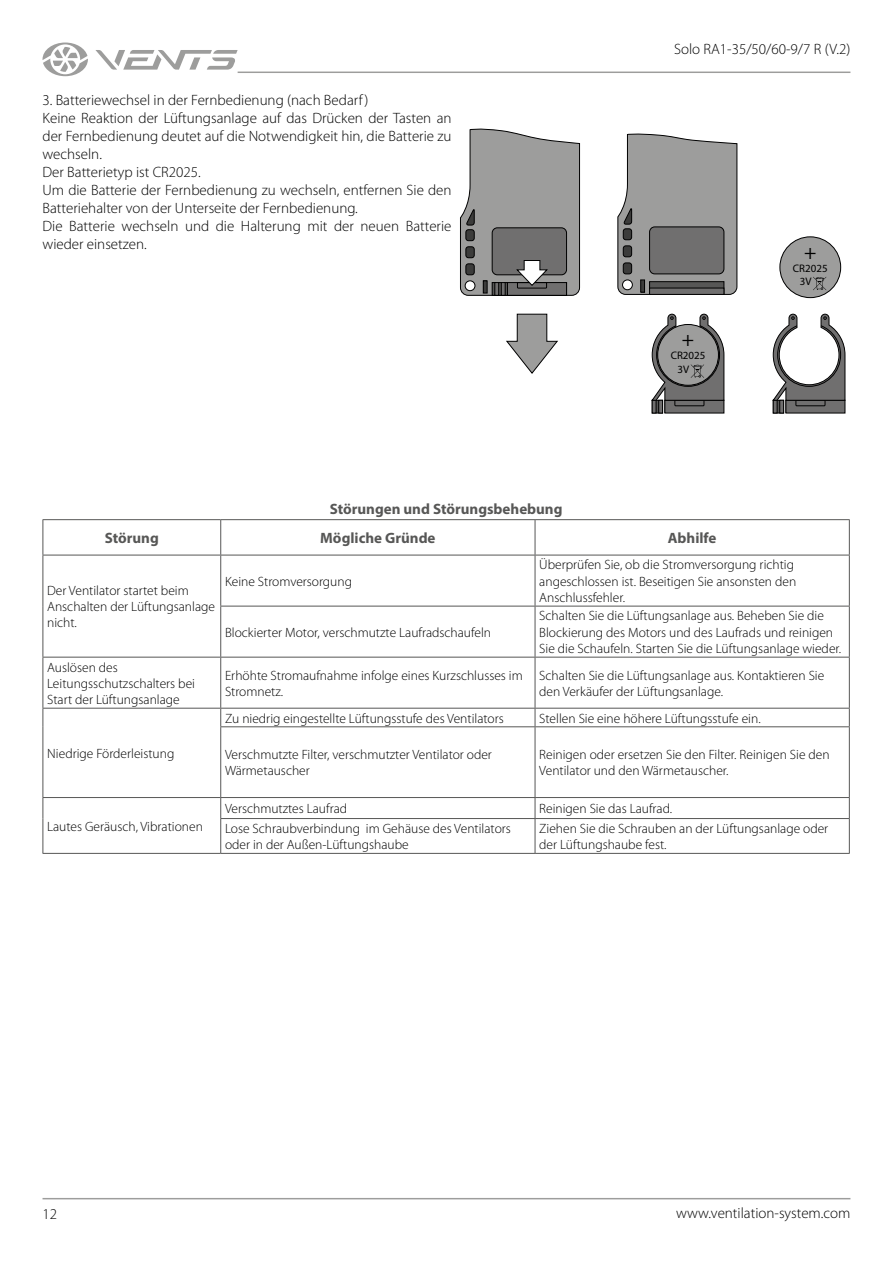
<style>
.page{position:relative;width:893px;height:1263px;background:#fff}
.page>*{position:absolute;margin:0;border:0;box-sizing:border-box;transform-origin:0 0}
.t1{font:20.7px "Myriad Pro";color:#000}
.t2{font:300 15px/18px "Myriad Pro";color:#000}
.t3{font:700 15px "Myriad Pro";color:#575756}
.t4{font:300 13.5px/16.2px "Myriad Pro";color:#000}
.t5{font:10.95px/13.2px "Myriad Pro";color:#000}
</style>
<div class="page">
<hr style="left:43px;top:1198px;width:807px;height:1px;background:#9d9d9c">
<hr style="left:238px;top:72px;width:612px;height:1px;background:#9d9d9c">
<svg style="left:95px;top:50px;width:143px;height:20px"></svg>
<svg style="left:43px;top:43px;width:45px;height:33px"></svg>
<hr style="left:43px;top:853px;width:178px;height:1px;background:#575756">
<hr style="left:43px;top:520px;width:1px;height:35px;background:#575756">
<hr style="left:43px;top:519px;width:178px;height:1px;background:#575756">
<hr style="left:220px;top:520px;width:1px;height:35px;background:#575756">
<hr style="left:221px;top:519px;width:314px;height:1px;background:#575756">
<hr style="left:535px;top:520px;width:1px;height:35px;background:#575756">
<hr style="left:535px;top:519px;width:315px;height:1px;background:#575756">
<hr style="left:849px;top:520px;width:1px;height:35px;background:#575756">
<hr style="left:43px;top:555px;width:1px;height:51px;background:#575756">
<hr style="left:43px;top:606px;width:1px;height:51px;background:#575756">
<hr style="left:43px;top:555px;width:178px;height:1px;background:#575756">
<hr style="left:220px;top:555px;width:1px;height:51px;background:#575756">
<hr style="left:221px;top:555px;width:314px;height:1px;background:#575756">
<hr style="left:535px;top:555px;width:315px;height:1px;background:#575756">
<hr style="left:535px;top:555px;width:1px;height:51px;background:#575756">
<hr style="left:849px;top:555px;width:1px;height:51px;background:#575756">
<hr style="left:220px;top:606px;width:1px;height:51px;background:#575756">
<hr style="left:220px;top:606px;width:315px;height:1px;background:#575756">
<hr style="left:535px;top:606px;width:315px;height:1px;background:#575756">
<hr style="left:535px;top:606px;width:1px;height:51px;background:#575756">
<hr style="left:849px;top:606px;width:1px;height:51px;background:#575756">
<hr style="left:43px;top:657px;width:1px;height:51px;background:#575756">
<hr style="left:43px;top:657px;width:178px;height:1px;background:#575756">
<hr style="left:220px;top:657px;width:1px;height:51px;background:#575756">
<hr style="left:221px;top:657px;width:314px;height:1px;background:#575756">
<hr style="left:535px;top:657px;width:315px;height:1px;background:#575756">
<hr style="left:535px;top:657px;width:1px;height:51px;background:#575756">
<hr style="left:849px;top:657px;width:1px;height:51px;background:#575756">
<svg style="left:43px;top:709px;width:1px;height:18px"></svg>
<hr style="left:43px;top:727px;width:1px;height:70px;background:#575756">
<hr style="left:43px;top:708px;width:178px;height:1px;background:#575756">
<svg style="left:220px;top:708px;width:1px;height:18px"></svg>
<hr style="left:221px;top:708px;width:314px;height:1px;background:#575756">
<hr style="left:535px;top:708px;width:315px;height:1px;background:#575756">
<svg style="left:535px;top:708px;width:1px;height:18px"></svg>
<svg style="left:849px;top:708px;width:1px;height:18px"></svg>
<hr style="left:220px;top:727px;width:1px;height:70px;background:#575756">
<hr style="left:220px;top:726px;width:315px;height:1px;background:#575756">
<hr style="left:535px;top:726px;width:315px;height:1px;background:#575756">
<hr style="left:535px;top:727px;width:1px;height:70px;background:#575756">
<hr style="left:849px;top:727px;width:1px;height:70px;background:#575756">
<svg style="left:43px;top:798px;width:1px;height:20px"></svg>
<hr style="left:43px;top:818px;width:1px;height:35px;background:#575756">
<hr style="left:43px;top:797px;width:178px;height:1px;background:#575756">
<svg style="left:220px;top:798px;width:1px;height:20px"></svg>
<hr style="left:220px;top:819px;width:1px;height:34px;background:#575756">
<hr style="left:221px;top:797px;width:314px;height:1px;background:#575756">
<hr style="left:535px;top:797px;width:315px;height:1px;background:#575756">
<svg style="left:535px;top:798px;width:1px;height:20px"></svg>
<svg style="left:849px;top:798px;width:1px;height:20px"></svg>
<hr style="left:535px;top:819px;width:1px;height:34px;background:#575756">
<hr style="left:849px;top:819px;width:1px;height:34px;background:#575756">
<hr style="left:220px;top:818px;width:315px;height:1px;background:#575756">
<hr style="left:535px;top:818px;width:315px;height:1px;background:#575756">
<hr style="left:221px;top:853px;width:314px;height:1px;background:#575756">
<hr style="left:535px;top:853px;width:315px;height:1px;background:#575756">
<svg style="left:617px;top:133px;width:121px;height:162px;background:#9d9d9d"></svg>
<div style="left:650px;top:227px;width:74px;height:47px;background:#706f6f;border-radius:5px"></div>
<div style="left:649px;top:226px;width:75px;height:48px;border:1px solid #000;border-radius:5px"></div>
<hr style="left:641px;top:280px;width:4px;height:12px;background:#3c3c3b">
<div style="left:640px;top:279px;width:5px;height:14px;border:1px solid #000"></div>
<svg style="left:651px;top:283px;width:71px;height:5px"></svg>
<div style="left:649px;top:281px;width:75px;height:14px;border:1px solid #000"></div>
<div style="left:652px;top:400px;width:11px;height:13px;border:1px solid #000"></div>
<div style="left:652px;top:400px;width:4px;height:13px;border:1px solid #000"></div>
<hr style="left:659px;top:400px;width:4px;height:13px;background:#706f6f">
<div style="left:658px;top:400px;width:5px;height:13px;border:1px solid #000"></div>
<div style="left:665px;top:400px;width:59px;height:13px;background:#706f6f"></div>
<svg style="left:651px;top:313px;width:74px;height:94px"></svg>
<div style="left:773px;top:400px;width:11px;height:13px;background:#575756"></div>
<div style="left:773px;top:400px;width:11px;height:13px;border:1px solid #000"></div>
<hr style="left:773px;top:400px;width:4px;height:13px;background:#706f6f">
<div style="left:773px;top:400px;width:5px;height:13px;border:1px solid #000"></div>
<hr style="left:780px;top:400px;width:4px;height:13px;background:#706f6f">
<div style="left:779px;top:400px;width:5px;height:13px;border:1px solid #000"></div>
<div style="left:786px;top:400px;width:59px;height:13px;background:#706f6f"></div>
<svg style="left:772px;top:313px;width:74px;height:94px"></svg>
<div style="left:780px;top:237px;width:61px;height:61px;background:#9d9d9c;border-radius:50%"></div>
<div style="left:779px;top:236px;width:62px;height:62px;border:1px solid #000;border-radius:50%"></div>
<svg style="left:813px;top:277px;width:13px;height:13px"></svg>
<div style="left:650px;top:288px;width:74px;height:6px;background:#706f6f"></div>
<div style="left:649px;top:288px;width:75px;height:7px;border:1px solid #000"></div>
<svg style="left:506px;top:313px;width:52px;height:61px"></svg>
<svg style="left:460px;top:128px;width:120px;height:168px;background:#929291"></svg>
<p class="t2" style="left:43px;top:91px;width:411px">3. Batteriewechsel in der Fernbedienung (nach Bedarf )<br>Keine Reaktion der Lüftungsanlage auf das Drücken der Tasten an der Fernbedienung deutet auf die Notwendigkeit hin, die Batterie zu wechseln.<br>Der Batterietyp ist CR2025.<br>Um die Batterie der Fernbedienung zu wechseln, entfernen Sie den Batteriehalter von der Unterseite der Fernbedienung.<br>Die Batterie wechseln und die Halterung mit der neuen Batterie wieder einsetzen.</p>
<p class="t3" style="left:330px;top:499px;width:234px">Störungen und Störungsbehebung</p>
<p class="t2" style="left:674px;top:40px;width:178px">Solo RA1-35/50/60-9/7 R (V.2)</p>
<h1 class="t1" style="left:682px;top:326px;width:14px">+</h1>
<p class="t5" style="left:678px;top:349px;width:29px;text-indent:-7px">CR2025<br>3V</p>
<h1 class="t1" style="left:804px;top:239px;width:14px">+</h1>
<p class="t5" style="left:800px;top:261px;width:29px;text-indent:-7px">CR2025<br>3V</p>
<p class="t3" style="left:105px;top:528px;width:56px">Störung</p>
<p class="t3" style="left:320px;top:528px;width:117px">Mögliche Gründe</p>
<p class="t3" style="left:668px;top:528px;width:50px">Abhilfe</p>
<p class="t4" style="left:47px;top:583px;width:169px">Der Ventilator startet beim<br>Anschalten der Lüftungsanlage nicht.</p>
<p class="t4" style="left:539px;top:557px;width:258px">Überprüfen Sie, ob die Stromversorgung richtig angeschlossen ist. Beseitigen Sie ansonsten den<br>Anschlussfehler.</p>
<p class="t4" style="left:225px;top:573px;width:129px">Keine Stromversorgung</p>
<p class="t4" style="left:539px;top:608px;width:303px">Schalten Sie die Lüftungsanlage aus. Beheben Sie die<br>Blockierung des Motors und des Laufrads und reinigen<br>Sie die Schaufeln. Starten Sie die Lüftungsanlage wieder.</p>
<p class="t4" style="left:225px;top:624px;width:268px">Blockierter Motor, verschmutzte Laufradschaufeln</p>
<p class="t4" style="left:47px;top:659px;width:149px">Auslösen des<br>Leitungsschutzschalters bei<br>Start der Lüftungsanlage</p>
<p class="t4" style="left:225px;top:667px;width:299px">Erhöhte Stromaufnahme infolge eines Kurzschlusses im<br>Stromnetz.</p>
<p class="t4" style="left:539px;top:667px;width:287px">Schalten Sie die Lüftungsanlage aus. Kontaktieren Sie den Verkäufer der Lüftungsanlage.</p>
<p class="t4" style="left:47px;top:745px;width:129px">Niedrige Förderleistung</p>
<p class="t4" style="left:47px;top:818px;width:157px">Lautes Geräusch, Vibrationen</p>
<p class="t4" style="left:225px;top:710px;width:280px">Zu niedrig eingestellte Lüftungsstufe des Ventilators</p>
<p class="t4" style="left:539px;top:710px;width:223px">Stellen Sie eine höhere Lüftungsstufe ein.</p>
<p class="t4" style="left:225px;top:747px;width:268px">Verschmutzte Filter, verschmutzter Ventilator oder<br>Wärmetauscher</p>
<p class="t4" style="left:539px;top:747px;width:292px">Reinigen oder ersetzen Sie den Filter. Reinigen Sie den<br>Ventilator und den Wärmetauscher.</p>
<p class="t4" style="left:225px;top:801px;width:124px">Verschmutztes Laufrad</p>
<p class="t4" style="left:539px;top:801px;width:134px">Reinigen Sie das Laufrad.</p>
<p class="t4" style="left:225px;top:820px;width:287px">Lose Schraubverbindung im Gehäuse des Ventilators oder in der Außen-Lüftungshaube</p>
<p class="t4" style="left:539px;top:820px;width:290px">Ziehen Sie die Schrauben an der Lüftungsanlage oder der Lüftungshaube fest.</p>
<p class="t2" style="left:43px;top:1205px;width:16px">12</p>
<p class="t2" style="left:676px;top:1204px;width:176px">www.ventilation-system.com</p>
</div>
